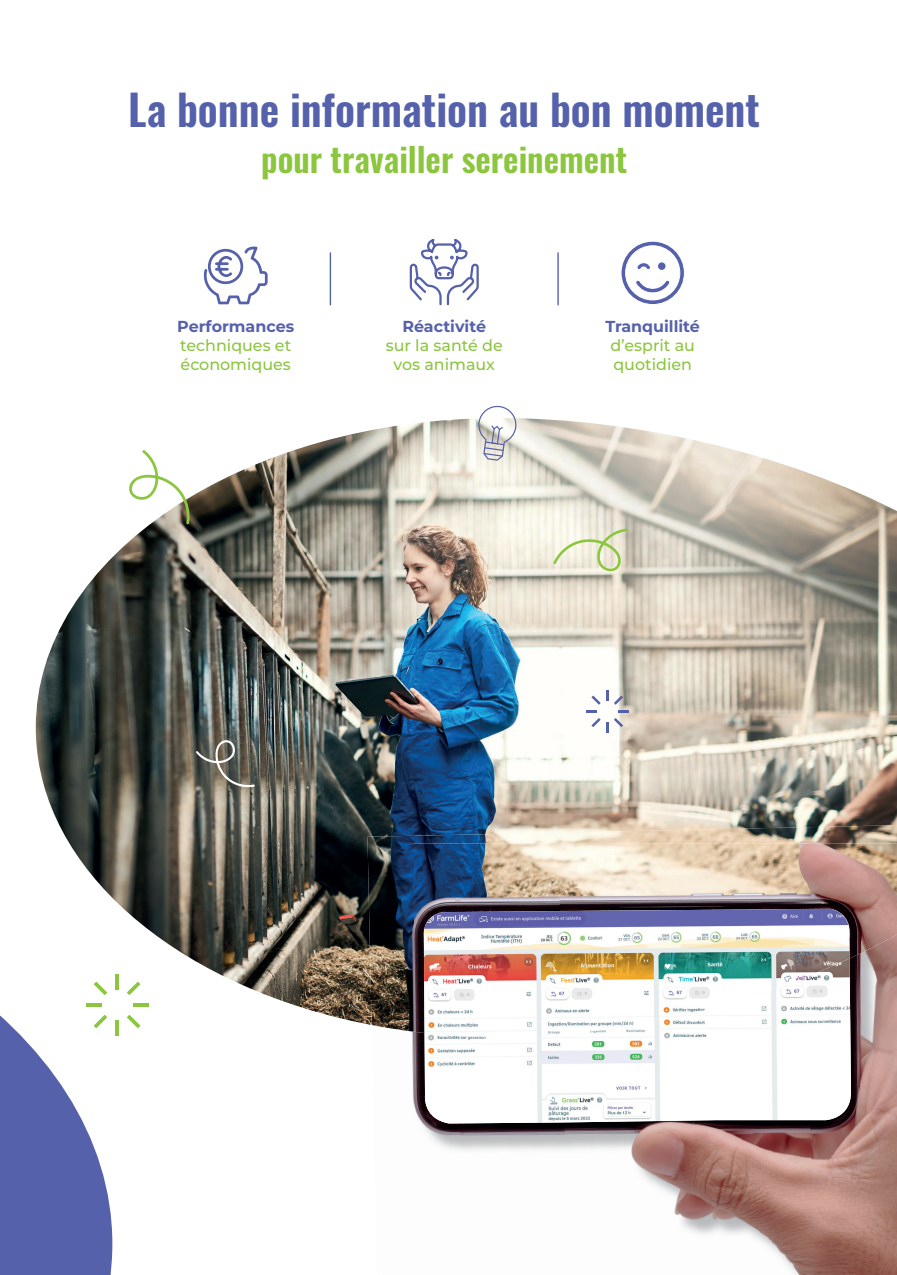
<style>
.page{position:relative;width:897px;height:1275px;background:#fff}
.page>*{position:absolute;margin:0;border:0;box-sizing:border-box;transform-origin:0 0}
.t1{font:600 42.45px "Oswald";color:#5661ac}
.t2{font:600 33.45px "Oswald";color:#8bc63e}
.t3{font:500 15.9px/19px "Montserrat";color:#8bc63e}
.t4{font:700 15.9px "Montserrat";color:#5661ac}
</style>
<div class="page">
<svg style="left:0;top:1015px;width:112px;height:260px;fill:#5661ac"></svg>
<img style="left:36px;top:418px;width:860px;height:607px">
<svg style="left:552px;top:528px;width:77px;height:43px;background:#e1e5c8"></svg>
<svg style="left:128px;top:449px;width:63px;height:76px"></svg>
<svg style="left:477px;top:405px;width:40px;height:56px"></svg>
<hr style="left:115px;top:974px;width:4px;height:15px;background:#8bc63e">
<hr style="left:115px;top:1020px;width:4px;height:16px;background:#8bc63e">
<hr style="left:133px;top:1003px;width:15px;height:4px;background:#8bc63e">
<hr style="left:86px;top:1003px;width:15px;height:4px;background:#8bc63e">
<svg style="left:127px;top:981px;width:13px;height:14px"></svg>
<svg style="left:94px;top:1015px;width:13px;height:13px"></svg>
<svg style="left:127px;top:1015px;width:13px;height:13px"></svg>
<svg style="left:94px;top:981px;width:13px;height:14px"></svg>
<svg style="left:606px;top:690px;width:22px;height:42px"></svg>
<svg style="left:586px;top:695px;width:14px;height:32px"></svg>
<svg style="left:195px;top:739px;width:60px;height:49px;background:#6e6d63"></svg>
<img style="left:412px;top:1032px;width:2px;height:73px">
<img style="left:367px;top:825px;width:529px;height:52px">
<img style="left:368px;top:876px;width:46px;height:156px">
<img style="left:863px;top:939px;width:33px;height:336px">
<img style="left:813px;top:958px;width:50px;height:317px">
<img style="left:414px;top:1033px;width:46px;height:117px">
<img style="left:460px;top:1120px;width:353px;height:155px">
<img style="left:414px;top:843px;width:482px;height:96px">
<img style="left:414px;top:938px;width:10px;height:95px">
<img style="left:849px;top:938px;width:42px;height:20px">
<img style="left:692px;top:958px;width:158px;height:162px">
<img style="left:424px;top:1037px;width:266px;height:86px">
<img style="left:424px;top:909px;width:372px;height:128px">
<img style="left:795px;top:909px;width:54px;height:72px">
<svg style="left:621px;top:241px;width:64px;height:64px"></svg>
<svg style="left:204px;top:247px;width:63px;height:57px"></svg>
<svg style="left:409px;top:238px;width:70px;height:68px"></svg>
<hr style="left:329px;top:252px;width:2px;height:53px;background:#5661ac">
<hr style="left:557px;top:252px;width:1px;height:53px;background:#5661ac">
<div style="left:678px;top:912px;width:99px;height:12px;background:#6365ae"></div>
<svg style="left:889px;top:1268px;width:8px;height:7px"></svg>
<h1 class="t1" style="left:128px;top:72px;width:633px">La bonne information au bon moment</h1>
<h2 class="t2" style="left:261px;top:130px;width:367px">pour travailler sereinement</h2>
<p class="t4" style="left:177px;top:315px;width:118px">Performances</p>
<p class="t3" style="left:180px;top:335px;width:112px">techniques et économiques</p>
<p class="t4" style="left:402px;top:315px;width:85px">Réactivité</p>
<p class="t3" style="left:385px;top:335px;width:118px;text-align:center">sur la santé de vos animaux</p>
<p class="t4" style="left:605px;top:315px;width:96px">Tranquillité</p>
<p class="t3" style="left:610px;top:335px;width:86px">d’esprit au quotidien</p>
</div>
